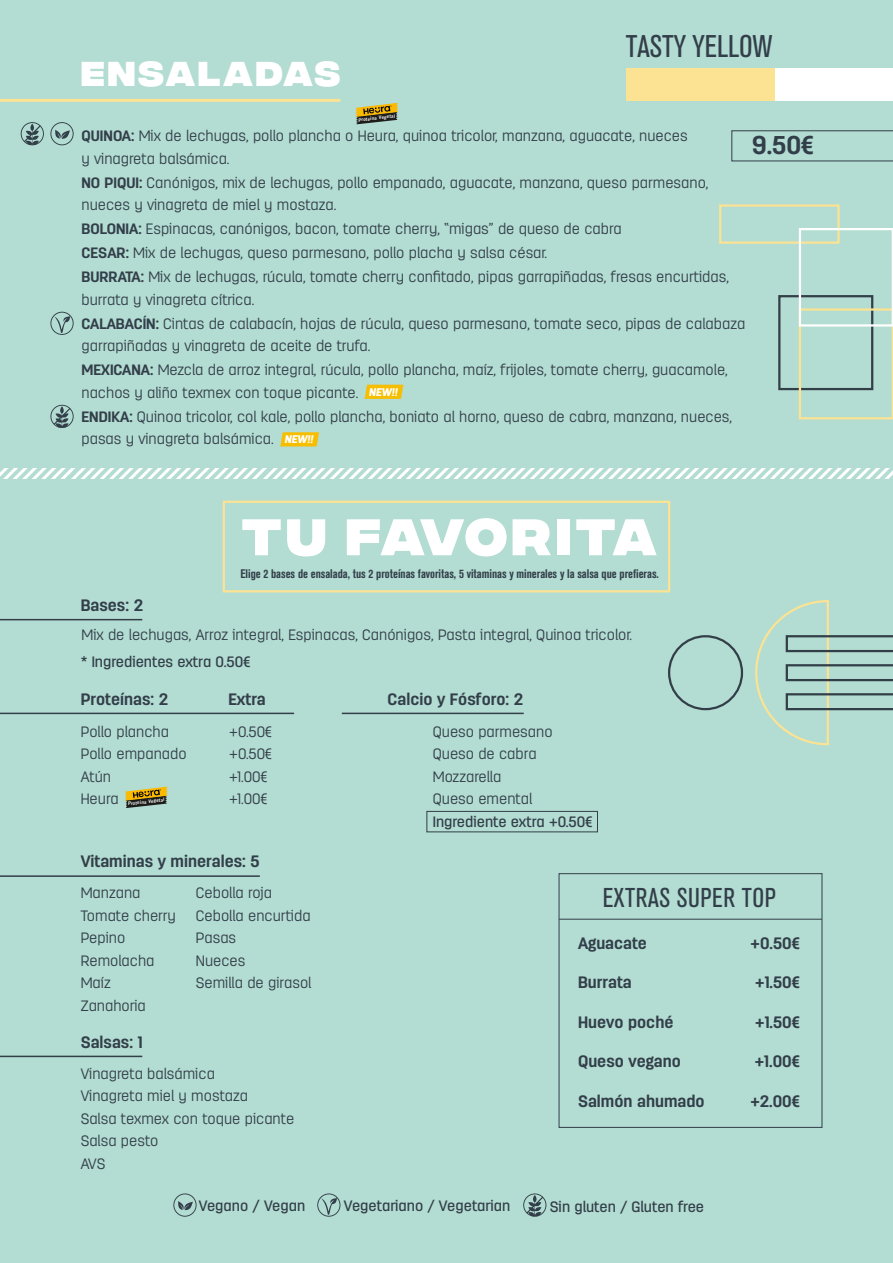
<style>
.page{position:relative;width:893px;height:1263px;background:#b3dcd2}
.page>*{position:absolute;margin:0;border:0;box-sizing:border-box;transform-origin:0 0}
.t1{font:800 51.45px "Integral CF";letter-spacing:.04em;color:#fff}
.t2{font:800 34.5px "Integral CF";letter-spacing:.07em;color:#fff}
.t3{font:condensed 31.05px "Akzidenz Grotesk BQ";color:#323e49}
.t4{font:condensed 27px "Akzidenz Grotesk BQ";letter-spacing:.02em;color:#323e49}
.t5{font:700 25.65px "Antartida";color:#323e49}
.t6{font:700 16.5px "Antartida";color:#323e49}
.t7{font:300 15px/22.5px "Antartida";color:#323e49}
.t8{font:500 15px "Antartida";color:#323e49}
.t9{font:700 condensed 12.3px "Akzidenz Grotesk BQ";color:#323e49}
.t10{font:italic 900 11.1px "Antartida";color:#fff}
.t11{font:4.65px "Trade Gothic LT Std Bd 2";color:#fff}
.s1{font-weight:700}
</style>
<div class="page">
<svg style="left:50px;top:122px;width:24px;height:23px"></svg>
<svg style="left:21px;top:122px;width:23px;height:24px"></svg>
<svg style="left:50px;top:312px;width:24px;height:23px"></svg>
<svg style="left:50px;top:405px;width:24px;height:23px"></svg>
<hr style="left:0;top:619px;width:142px;height:1px;background:#323e48">
<hr style="left:0;top:713px;width:294px;height:1px;background:#323e48">
<svg style="left:731px;top:130px;width:162px;height:31px"></svg>
<hr style="left:0;top:1056px;width:142px;height:1px;background:#323e48">
<hr style="left:0;top:875px;width:260px;height:2px;background:#323e48">
<hr style="left:559px;top:919px;width:263px;height:1px;background:#323e49">
<div style="left:559px;top:873px;width:263px;height:255px;border:1px solid #323e49"></div>
<svg style="left:125px;top:787px;width:42px;height:21px"></svg>
<svg style="left:356px;top:103px;width:42px;height:21px"></svg>
<svg style="left:755px;top:600px;width:138px;height:146px"></svg>
<div style="left:668px;top:635px;width:75px;height:75px;border:2px solid #323e48;border-radius:50%"></div>
<hr style="left:0;top:99px;width:340px;height:3px;background:#fbe393">
<div style="left:759px;top:68px;width:134px;height:32px;background:#fff"></div>
<div style="left:626px;top:68px;width:149px;height:32px;background:#fbe393"></div>
<svg style="left:0;top:469px;width:893px;height:9px"></svg>
<div style="left:223px;top:501px;width:447px;height:91px;border:2px solid #fbe393"></div>
<div style="left:719px;top:204px;width:121px;height:40px;border:2px solid #fbe393"></div>
<div style="left:778px;top:295px;width:95px;height:95px;border:2px solid #323e48"></div>
<svg style="left:799px;top:228px;width:94px;height:191px"></svg>
<svg style="left:173px;top:1193px;width:24px;height:24px"></svg>
<svg style="left:317px;top:1193px;width:23px;height:24px"></svg>
<svg style="left:523px;top:1193px;width:23px;height:24px"></svg>
<hr style="left:342px;top:713px;width:182px;height:1px;background:#323e48">
<div style="left:426px;top:811px;width:172px;height:21px;border:1px solid #323e49"></div>
<svg style="left:365px;top:385px;width:38px;height:14px"></svg>
<svg style="left:280px;top:432px;width:39px;height:14px"></svg>
<h2 class="t2" style="left:81px;top:54px;width:261px">ENSALADAS</h2>
<p class="t11" style="left:358px;top:117px;width:38px;rotate:-7deg">Proteina Vegetal</p>
<h3 class="t3" style="left:626px;top:29px;width:148px">TASTY YELLOW</h3>
<p class="t7" style="left:82px;top:125px;width:608px"><span class="s1">QUINOA:</span> Mix de lechugas, pollo plancha o Heura, quinoa tricolor, manzana, aguacate, nueces y vinagreta balsámica.</p>
<p class="t7" style="left:82px;top:171px;width:628px"><span class="s1">NO PIQUI:</span> Canónigos, mix de lechugas, pollo empanado, aguacate, manzana, queso parmesano, nueces y vinagreta de miel y mostaza.</p>
<p class="t7" style="left:82px;top:217px;width:649px;line-height:24px"><span class="s1">BOLONIA:</span> Espinacas, canónigos, bacon, tomate cherry, “migas” de queso de cabra<br><span class="s1">CESAR:</span> Mix de lechugas, queso parmesano, pollo placha y salsa césar.<br><span class="s1">BURRATA:</span> Mix de lechugas, rúcula, tomate cherry confitado, pipas garrapiñadas, fresas encurtidas,</p>
<p class="t7" style="left:82px;top:288px;width:665px;line-height:24px">burrata y vinagreta cítrica.<br><span class="s1">CALABACÍN:</span> Cintas de calabacín, hojas de rúcula, queso parmesano, tomate seco, pipas de calabaza</p>
<p class="t7" style="left:82px;top:334px;width:648px;line-height:24px">garrapiñadas y vinagreta de aceite de trufa.<br><span class="s1">MEXICANA:</span> Mezcla de arroz integral, rúcula, pollo plancha, maíz, frijoles, tomate cherry, guacamole,</p>
<p class="t7" style="left:82px;top:381px;width:652px;line-height:24px">nachos y aliño texmex con toque picante.<br><span class="s1">ENDIKA:</span> Quinoa tricolor, col kale, pollo plancha, boniato al horno, queso de cabra, manzana, nueces,</p>
<p class="t7" style="left:82px;top:428px;width:194px">pasas y vinagreta balsámica.</p>
<p class="t10" style="left:369px;top:385px;width:30px">NEW!!</p>
<p class="t10" style="left:285px;top:433px;width:30px">NEW!!</p>
<h3 class="t5" style="left:752px;top:131px;width:64px">9.50€</h3>
<h1 class="t1" style="left:241px;top:507px;width:417px">TU FAVORITA</h1>
<p class="t6" style="left:81px;top:596px;width:64px">Bases: 2</p>
<p class="t9" style="left:241px;top:566px;width:420px">Elige 2 bases de ensalada, tus 2 proteínas favoritas, 5 vitaminas y minerales y la salsa que prefieras.</p>
<p class="t7" style="left:81px;top:624px;width:552px">Mix de lechugas, Arroz integral, Espinacas, Canónigos, Pasta integral, Quinoa tricolor.</p>
<p class="t8" style="left:81px;top:653px;width:171px">* Ingredientes extra 0.50€</p>
<p class="t6" style="left:81px;top:690px;width:89px">Proteínas: 2</p>
<p class="t6" style="left:228px;top:690px;width:39px">Extra</p>
<p class="t7" style="left:81px;top:720px;width:107px">Pollo plancha<br>Pollo empanado<br>Atún<br>Heura</p>
<p class="t7" style="left:229px;top:720px;width:45px">+0.50€ +0.50€ +1.00€ +1.00€</p>
<p class="t11" style="left:127px;top:801px;width:38px;rotate:-7deg">Proteina Vegetal</p>
<p class="t6" style="left:388px;top:690px;width:137px">Calcio y Fósforo: 2</p>
<p class="t7" style="left:433px;top:720px;width:121px">Queso parmesano<br>Queso de cabra<br>Mozzarella<br>Queso emental</p>
<p class="t8" style="left:433px;top:813px;width:161px">Ingrediente extra +0.50€</p>
<p class="t6" style="left:81px;top:852px;width:180px">Vitaminas y minerales: 5</p>
<p class="t7" style="left:81px;top:882px;width:97px">Manzana<br>Tomate cherry<br>Pepino<br>Remolacha<br>Maíz<br>Zanahoria</p>
<p class="t7" style="left:196px;top:882px;width:117px">Cebolla roja<br>Cebolla encurtida<br>Pasas<br>Nueces<br>Semilla de girasol</p>
<p class="t6" style="left:81px;top:1032px;width:63px">Salsas: 1</p>
<p class="t7" style="left:81px;top:1062px;width:215px">Vinagreta balsámica<br>Vinagreta miel y mostaza<br>Salsa texmex con toque picante<br>Salsa pesto<br>AVS</p>
<h3 class="t4" style="left:603px;top:883px;width:175px">EXTRAS SUPER TOP</h3>
<p class="t6" style="left:578px;top:933px;width:70px">Aguacate</p>
<p class="t6" style="left:578px;top:973px;width:55px">Burrata</p>
<p class="t6" style="left:578px;top:1013px;width:97px">Huevo poché</p>
<p class="t6" style="left:578px;top:1052px;width:104px">Queso vegano</p>
<p class="t6" style="left:578px;top:1092px;width:128px">Salmón ahumado</p>
<p class="t6" style="left:751px;top:933px;width:51px">+0.50€</p>
<p class="t6" style="left:755px;top:973px;width:46px">+1.50€</p>
<p class="t6" style="left:755px;top:1013px;width:46px">+1.50€</p>
<p class="t6" style="left:755px;top:1052px;width:47px">+1.00€</p>
<p class="t6" style="left:750px;top:1092px;width:51px">+2.00€</p>
<p class="t8" style="left:199px;top:1197px;width:108px">Vegano / Vegan</p>
<p class="t8" style="left:344px;top:1197px;width:168px">Vegetariano / Vegetarian</p>
<p class="t8" style="left:550px;top:1198px;width:156px">Sin gluten / Gluten free</p>
</div>
